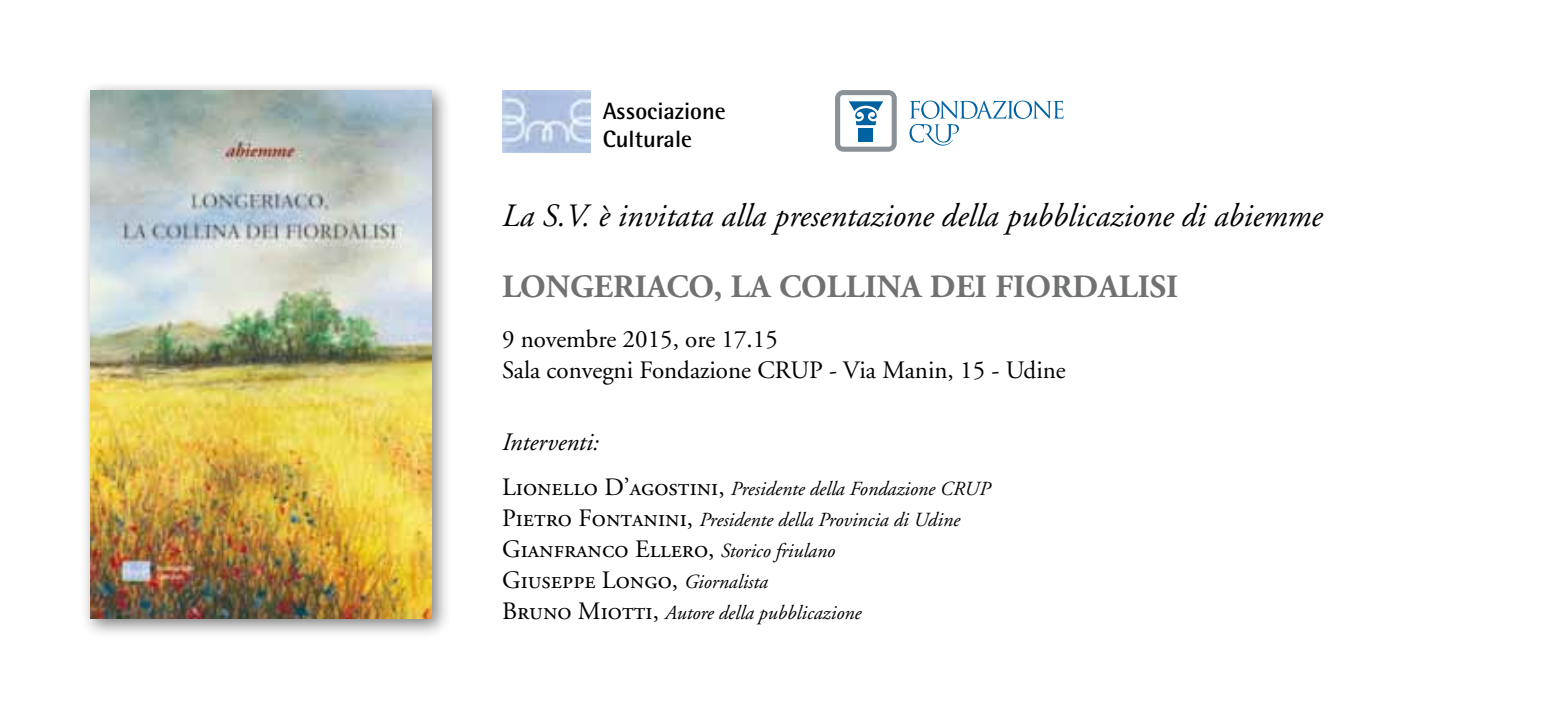
<style>
.page{position:relative;width:1560px;height:709px;background:#fff}
.page>*{position:absolute;margin:0;border:0;box-sizing:border-box;transform-origin:0 0}
.t1{font:italic 32.5px "Adobe Garamond";color:#000}
.t2{font:700 32.5px "Adobe Garamond";color:#707172}
.t3{font:25px/30.8px "Adobe Garamond";color:#000}
.t4{font:25px/30.8px "Adobe Garamond Regular SC";color:#000}
.t5{font:italic 25px "Adobe Garamond";color:#000}
.t6{font:700 23.75px/28.2px "Rotis Semi Sans";color:#000}
.t7{font:italic 20px/30.8px "Adobe Garamond";color:#000}
.s1{font-family:"Adobe Garamond Regular SC";font-style:normal;font-size:25px}
.s2{font-style:normal;font-size:25px}
.s3{font-family:"Adobe Garamond"}
.s4{font-family:"Adobe Garamond";font-style:italic;font-size:20px}
</style>
<div class="page">
<div style="left:80px;top:80px;width:372px;height:559px;background:#000;opacity:.5"></div>
<img style="left:90px;top:90px;width:341px;height:529px">
<img style="left:503px;top:91px;width:88px;height:62px">
<svg style="left:909px;top:101px;width:154px;height:45px"></svg>
<svg style="left:835px;top:90px;width:61px;height:62px"></svg>
<div style="left:858px;top:129px;width:15px;height:13px;background:#0062a1"></div>
<p class="t6" style="left:602px;top:96px;width:124px">Associazione<br>Culturale</p>
<h1 class="t1" style="left:502px;top:198px;width:822px">La S.V. è invitata alla presentazione della pubblicazione di abiemme</h1>
<h1 class="t2" style="left:502px;top:269px;width:677px">LONGERIACO, LA COLLINA DEI FIORDALISI</h1>
<p class="t3" style="left:502px;top:324px;width:565px">9 novembre 2015, ore 17.15<br>Sala convegni Fondazione CRUP - Via Manin, 15 - Udine</p>
<p class="t5" style="left:502px;top:429px;width:99px">Interventi:</p>
<p class="t7" style="left:502px;top:474px;width:490px"><span class="s1">Lionello D’agostini</span><span class="s2">,</span> Presidente della Fondazione CRUP<br><span class="s1">Pietro Fontanini</span><span class="s2">,</span> Presidente della Provincia di Udine</p>
<p class="t4" style="left:502px;top:534px;width:335px">Gianfranco Ellero<span class="s3">,</span> <span class="s4">Storico friulano<br></span>Giuseppe Longo<span class="s3">,</span> <span class="s4">Giornalista</span></p>
<p class="t7" style="left:502px;top:598px;width:361px"><span class="s1">Bruno Miotti</span><span class="s2">,</span> Autore della pubblicazione</p>
</div>
